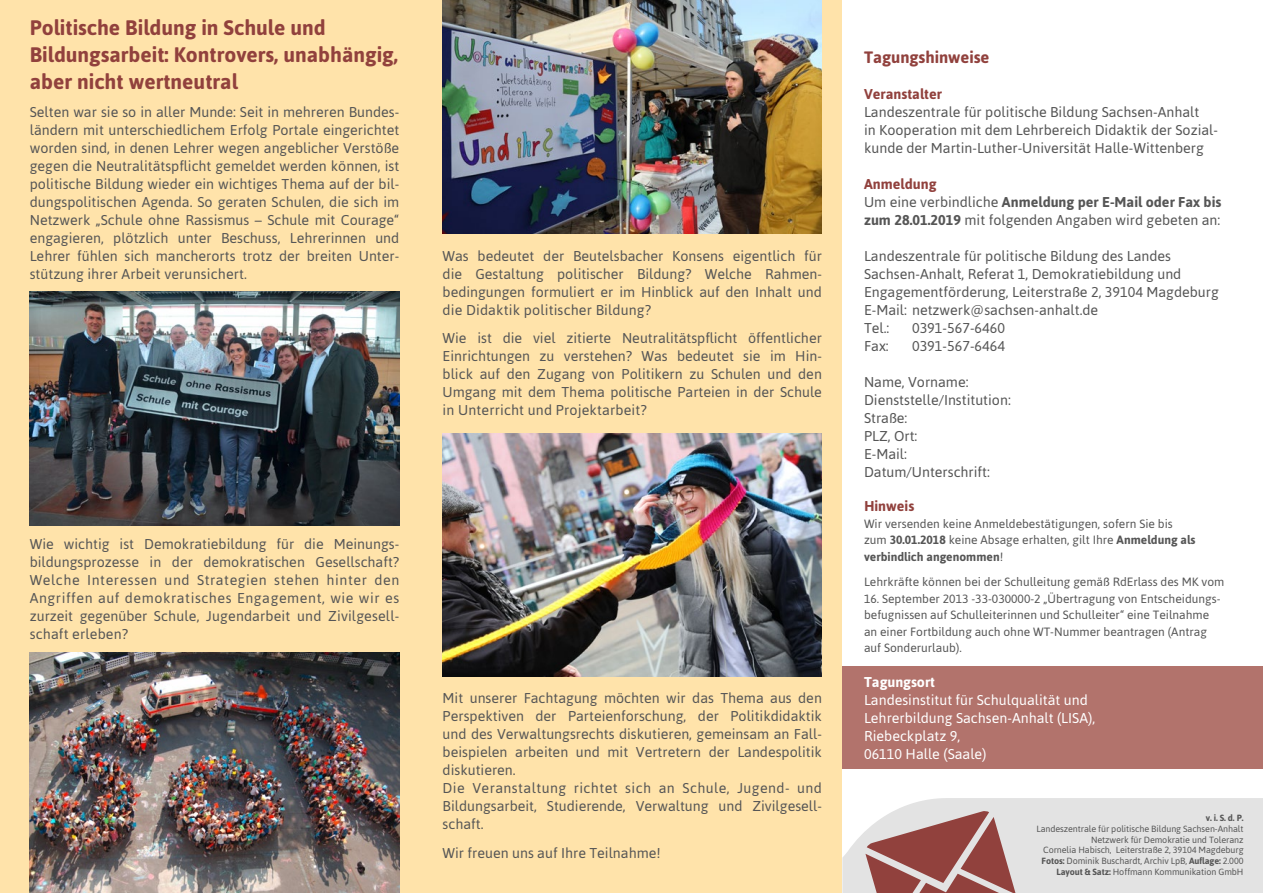
<style>
.page{position:relative;width:1263px;height:893px;background:#fff}
.page>*{position:absolute;margin:0;border:0;box-sizing:border-box;transform-origin:0 0}
.Uhrzeit{font:700 21px "Asap";color:#91413d}
.Uhrzeit-2{font:700 16.5px "Asap";color:#91413d}
.Uhrzeit-3{font:14.25px/18px "Asap";color:#565656;text-align:justify}
.Uhrzeit-4{font:14.25px "Asap";color:#fff}
.Uhrzeit-5{font:700 14.25px "Asap";color:#91413d}
.Uhrzeit-6{font:700 14.25px "Asap";color:#fff}
.Uhrzeit-7{font:12px "Asap";color:#565656}
.Uhrzeit-8{font:700 12px "Asap";color:#565656}
.Uhrzeit-9{font:9px "Asap";letter-spacing:-.01em;color:#565656}
.Uhrzeit-10{font:700 9px "Asap";color:#565656}
.s1{font-weight:700}
.s2{font-weight:400}
</style>
<div class="page">
<div style="left:837px;top:666px;width:426px;height:103px;background:#b2736c"></div>
<div style="left:0;top:0;width:842px;height:893px;background:#ffe3aa"></div>
<img style="left:30px;top:291px;width:369px;height:234px">
<img style="left:30px;top:653px;width:369px;height:240px">
<img style="left:442px;top:0;width:380px;height:234px">
<img style="left:442px;top:434px;width:380px;height:242px">
<svg style="left:842px;top:798px;width:421px;height:95px;background:#d4c5c4"></svg>
<p class="Uhrzeit" style="left:30px;top:13px;width:297px">Politische Bildung in Schule und</p>
<p class="Uhrzeit" style="left:30px;top:40px;width:370px">Bildungsarbeit: Kontrovers, unabhängig,</p>
<p class="Uhrzeit" style="left:30px;top:67px;width:210px">aber nicht wertneutral</p>
<p class="Uhrzeit-3" style="left:30px;top:103px;width:371px">Selten war sie so in aller Munde: Seit in mehreren Bundes&shy;ländern mit unterschiedlichem Erfolg Portale eingerichtet worden sind, in denen Lehrer wegen angeblicher Verstöße gegen die Neutralitätspflicht gemeldet werden können, ist politische Bildung wieder ein wichtiges Thema auf der bil&shy;dungspolitischen Agenda. So geraten Schulen, die sich im Netzwerk „Schule ohne Rassismus – Schule mit Courage“ engagieren, plötzlich unter Beschuss, Lehrerinnen und Lehrer fühlen sich mancherorts trotz der breiten Unter&shy;stützung ihrer Arbeit verunsichert.</p>
<p class="Uhrzeit-3" style="left:30px;top:535px;width:371px">Wie wichtig ist Demokratiebildung für die Meinungs&shy;bildungsprozesse in der demokratischen Gesellschaft?<br>Welche Interessen und Strategien stehen hinter den Angriffen auf demokratisches Engagement, wie wir es zurzeit gegenüber Schule, Jugendarbeit und Zivilgesell&shy;schaft erleben?</p>
<p class="Uhrzeit-3" style="left:443px;top:246px;width:381px">Was bedeutet der Beutelsbacher Konsens eigentlich für die Gestaltung politischer Bildung? Welche Rahmen&shy;bedingungen formuliert er im Hinblick auf den Inhalt und die Didaktik politischer Bildung?</p>
<p class="Uhrzeit-3" style="left:443px;top:329px;width:381px">Wie ist die viel zitierte Neutralitätspflicht öffentlicher Einrichtungen zu verstehen? Was bedeutet sie im Hin&shy;blick auf den Zugang von Politikern zu Schulen und den Umgang mit dem Thema politische Parteien in der Schule in Unterricht und Projektarbeit?</p>
<p class="Uhrzeit-3" style="left:443px;top:689px;width:381px">Mit unserer Fachtagung möchten wir das Thema aus den Perspektiven der Parteienforschung, der Politikdidaktik und des Verwaltungsrechts diskutieren, gemeinsam an Fall&shy;beispielen arbeiten und mit Vertretern der Landespolitik diskutieren.</p>
<p class="Uhrzeit-3" style="left:443px;top:779px;width:381px">Die Veranstaltung richtet sich an Schule, Jugend- und Bildungsarbeit, Studierende, Verwaltung und Zivilgesell&shy;schaft.</p>
<p class="Uhrzeit-3" style="left:443px;top:843px;width:220px">Wir freuen uns auf Ihre Teilnahme!</p>
<p class="Uhrzeit-2" style="left:864px;top:46px;width:127px">Tagungshinweise</p>
<p class="Uhrzeit-5" style="left:864px;top:84px;width:79px">Veranstalter</p>
<p class="Uhrzeit-3" style="left:864px;top:102px;width:355px;text-align:left">Landeszentrale für politische Bildung Sachsen-Anhalt<br>in Kooperation mit dem Lehrbereich Didaktik der Sozial&shy;kunde der Martin-Luther-Universität Halle-Wittenberg</p>
<p class="Uhrzeit-5" style="left:864px;top:174px;width:74px">Anmeldung</p>
<p class="Uhrzeit-3" style="left:864px;top:192px;width:359px">Um eine verbindliche <span class="s1">Anmeldung per E-Mail oder Fax bis zum 28.01.2019</span> mit folgenden Angaben wird gebeten an:</p>
<p class="Uhrzeit-3" style="left:864px;top:246px;width:356px;text-align:left">Landeszentrale für politische Bildung des Landes<br>Sachsen-Anhalt, Referat 1, Demokratiebildung und<br>Engagementförderung, Leiterstraße 2, 39104 Magdeburg</p>
<p class="Uhrzeit-3" style="left:864px;top:300px;width:236px">E-Mail: netzwerk@sachsen-anhalt.de</p>
<p class="Uhrzeit-3" style="left:864px;top:318px;width:27px">Tel.:</p>
<p class="Uhrzeit-3" style="left:912px;top:318px;width:94px">0391-567-6460</p>
<p class="Uhrzeit-3" style="left:864px;top:336px;width:26px">Fax:</p>
<p class="Uhrzeit-3" style="left:912px;top:336px;width:94px">0391-567-6464</p>
<p class="Uhrzeit-3" style="left:864px;top:372px;width:106px">Name, Vorname:</p>
<p class="Uhrzeit-3" style="left:864px;top:390px;width:148px">Dienststelle/Institution:</p>
<p class="Uhrzeit-3" style="left:864px;top:408px;width:45px">Straße:</p>
<p class="Uhrzeit-3" style="left:864px;top:426px;width:55px">PLZ, Ort:</p>
<p class="Uhrzeit-3" style="left:864px;top:444px;width:44px">E-Mail:</p>
<p class="Uhrzeit-3" style="left:864px;top:462px;width:127px">Datum/Unterschrift:</p>
<p class="Uhrzeit-5" style="left:864px;top:497px;width:52px">Hinweis</p>
<p class="Uhrzeit-7" style="left:864px;top:516px;width:310px">Wir versenden keine Anmeldebestätigungen, sofern Sie bis</p>
<p class="Uhrzeit-7" style="left:864px;top:532px;width:333px">zum <span class="s1">30.01.2018</span> keine Absage erhalten, gilt Ihre <span class="s1">Anmeldung als</span></p>
<p class="Uhrzeit-8" style="left:864px;top:548px;width:141px">verbindlich angenommen<span class="s2">!</span></p>
<p class="Uhrzeit-7" style="left:864px;top:574px;width:362px">Lehrkräfte können bei der Schulleitung gemäß RdErlass des MK vom</p>
<p class="Uhrzeit-7" style="left:864px;top:591px;width:358px">16. September 2013 -33-030000-2 „Übertragung von Entscheidungs-</p>
<p class="Uhrzeit-7" style="left:864px;top:607px;width:347px">befugnissen auf Schulleiterinnen und Schulleiter“ eine Teilnahme</p>
<p class="Uhrzeit-7" style="left:864px;top:624px;width:344px">an einer Fortbildung auch ohne WT-Nummer beantragen (Antrag</p>
<p class="Uhrzeit-7" style="left:864px;top:640px;width:99px">auf Sonderurlaub).</p>
<p class="Uhrzeit-6" style="left:864px;top:672px;width:73px">Tagungsort</p>
<p class="Uhrzeit-4" style="left:864px;top:690px;width:225px">Landesinstitut für Schulqualität und</p>
<p class="Uhrzeit-4" style="left:864px;top:708px;width:233px">Lehrerbildung Sachsen-Anhalt (LISA),</p>
<p class="Uhrzeit-4" style="left:864px;top:726px;width:98px">Riebeckplatz 9,</p>
<p class="Uhrzeit-4" style="left:864px;top:744px;width:124px">06110 Halle (Saale)</p>
<p class="Uhrzeit-10" style="left:1206px;top:812px;width:39px">v. i. S. d. P.</p>
<p class="Uhrzeit-9" style="left:1036px;top:823px;width:209px">Landeszentrale für politische Bildung Sachsen-Anhalt</p>
<p class="Uhrzeit-9" style="left:1091px;top:833px;width:154px">Netzwerk für Demokratie und Toleranz</p>
<p class="Uhrzeit-9" style="left:1043px;top:844px;width:202px">Cornelia Habisch, Leiterstraße 2, 39104 Magdeburg</p>
<p class="Uhrzeit-9" style="left:1041px;top:855px;width:203px"><span class="s1">Fotos:</span> Dominik Buschardt, Archiv LpB, <span class="s1">Auflage:</span> 2.000</p>
<p class="Uhrzeit-9" style="left:1056px;top:866px;width:188px"><span class="s1">Layout &amp; Satz:</span> Hoffmann Kommunikation GmbH</p>
</div>
